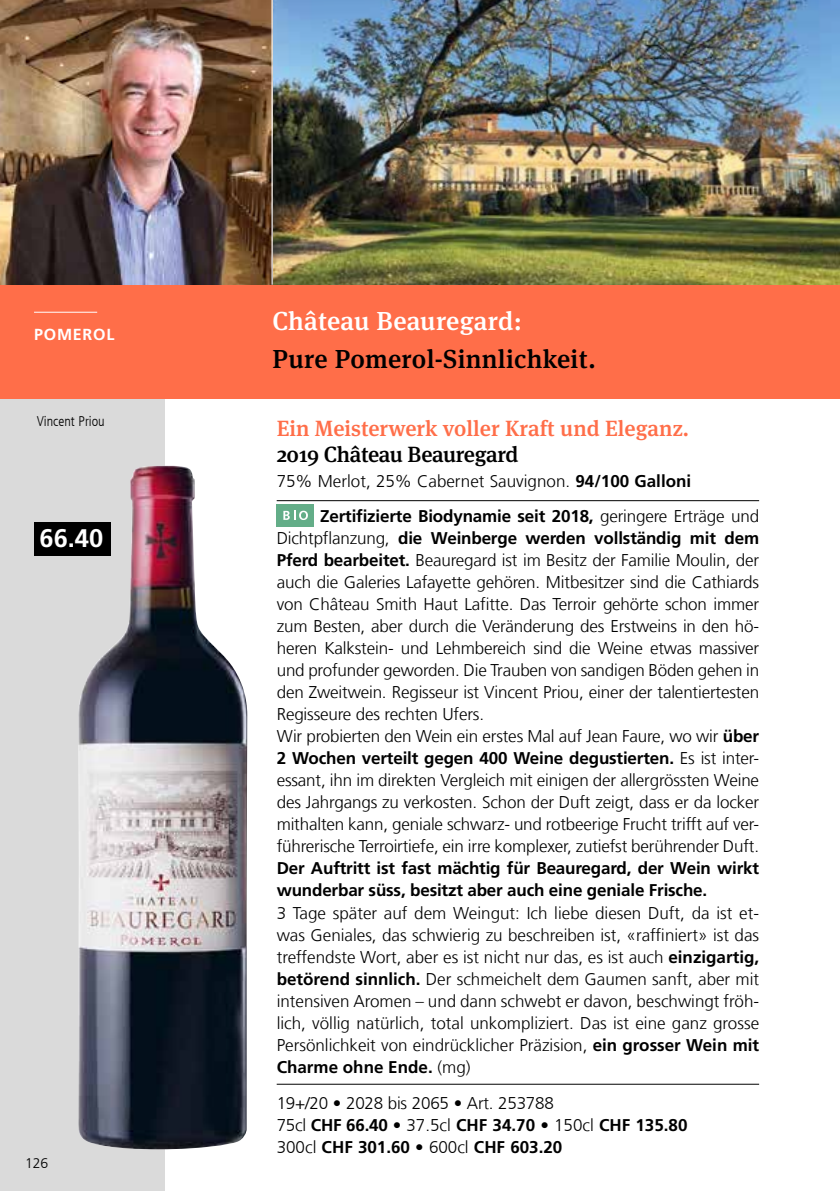
<style>
.page{position:relative;width:840px;height:1191px;background:#fff}
.page>*{position:absolute;margin:0;border:0;box-sizing:border-box;transform-origin:0 0}
.t1{font:500 26px "Meta Serif Pro";letter-spacing:.01em;color:#000}
.t2{font:500 26px "Meta Serif Pro";letter-spacing:.01em;color:#fff}
.t3{font:700 25.4px "Frutiger LT Com";color:#fff}
.t4{font:500 22px "Meta Serif Pro";color:#ff6e49}
.t5{font:500 22px "Meta Serif Pro";letter-spacing:-.015em;color:#000}
.t6{font:300 17px/22px "Frutiger LT Com";letter-spacing:-.01em;color:#000}
.t7{font:700 17px/22px "Frutiger LT Com";letter-spacing:-.01em;color:#000}
.t8{font:700 16px "Frutiger LT Com";letter-spacing:.05em;color:#fff}
.t9{font:300 condensed 14px "Frutiger LT Com";color:#000}
.t10{font:300 14px "Frutiger LT Com";color:#000}
.s1{font-weight:700}
</style>
<div class="page">
<img style="left:272px;top:0;width:567px;height:285px">
<img style="left:0;top:0;width:271px;height:285px">
<div style="left:0;top:340px;width:164px;height:851px;background:#dadada"></div>
<div style="left:0;top:285px;width:839px;height:113px;background:#ff6e49"></div>
<hr style="left:34px;top:312px;width:63px;height:1px;background:#fff">
<hr style="left:276px;top:500px;width:482px;height:1px;background:#000">
<hr style="left:276px;top:1083px;width:482px;height:1px;background:#000">
<div style="left:276px;top:504px;width:37px;height:22px;background:#63ad88"></div>
<svg style="left:283px;top:511px;width:25px;height:9px"></svg>
<div style="left:34px;top:522px;width:76px;height:33px;background:#000"></div>
<img style="left:78px;top:466px;width:169px;height:683px">
<p class="t8" style="left:34px;top:325px;width:82px">POMEROL</p>
<h1 class="t2" style="left:272px;top:301px;width:251px">Château Beauregard:</h1>
<h1 class="t1" style="left:272px;top:339px;width:324px">Pure Pomerol-Sinnlichkeit.</h1>
<p class="t9" style="left:37px;top:412px;width:69px">Vincent Priou</p>
<p class="t4" style="left:276px;top:412px;width:413px">Ein Meisterwerk voller Kraft und Eleganz.</p>
<p class="t5" style="left:276px;top:438px;width:243px">2019 Château Beauregard</p>
<p class="t6" style="left:320px;top:464px;width:440px;line-height:35px;text-indent:-43px">75% Merlot, 25% Cabernet Sauvignon. <span class="s1">94/100 Galloni<br>Zertifizierte Biodynamie seit 2018,</span> geringere Erträge und</p>
<p class="t6" style="left:276px;top:527px;width:483px">Dichtpflanzung, <span class="s1">die Weinberge werden vollständig mit dem Pferd bearbeitet.</span> Beauregard ist im Besitz der Familie Moulin, der auch die Galeries Lafayette gehören. Mitbesitzer sind die Cathiards von Château Smith Haut Lafitte. Das Terroir gehörte schon immer zum Besten, aber durch die Veränderung des Erstweins in den hö&shy;heren Kalkstein- und Lehmbereich sind die Weine etwas massiver und profunder geworden. Die Trauben von sandigen Böden gehen in den Zweitwein. Regisseur ist Vincent Priou, einer der talentiertesten Regisseure des rechten Ufers.<br>Wir probierten den Wein ein erstes Mal auf Jean Faure, wo wir <span class="s1">über 2 Wochen verteilt gegen 400 Weine degustierten.</span> Es ist inter&shy;essant, ihn im direkten Vergleich mit einigen der allergrössten Weine des Jahrgangs zu verkosten. Schon der Duft zeigt, dass er da locker mithalten kann, geniale schwarz- und rotbeerige Frucht trifft auf ver&shy;führerische Terroirtiefe, ein irre komplexer, zutiefst berührender Duft.</p>
<p class="t7" style="left:276px;top:857px;width:483px">Der Auftritt ist fast mächtig für Beauregard, der Wein wirkt wunderbar süss, besitzt aber auch eine geniale Frische.</p>
<p class="t6" style="left:276px;top:901px;width:483px;text-align:justify">3 Tage später auf dem Weingut: Ich liebe diesen Duft, da ist et&shy;was Geniales, das schwierig zu beschreiben ist, «raffiniert» ist das treffendste Wort, aber es ist nicht nur das, es ist auch <span class="s1">einzigartig, betörend sinnlich.</span> Der schmeichelt dem Gaumen sanft, aber mit intensiven Aromen – und dann schwebt er davon, beschwingt fröh&shy;lich, völlig natürlich, total unkompliziert. Das ist eine ganz grosse Persönlichkeit von eindrücklicher Präzision, <span class="s1">ein grosser Wein mit Charme ohne Ende.</span> (mg)</p>
<p class="t6" style="left:276px;top:1092px;width:412px">19+/20 • 2028 bis 2065 • Art. 253788<br>75cl <span class="s1">CHF 66.40</span> • 37.5cl <span class="s1">CHF 34.70</span> • 150cl <span class="s1">CHF 135.80<br></span>300cl <span class="s1">CHF 301.60</span> • 600cl <span class="s1">CHF 603.20</span></p>
<h2 class="t3" style="left:40px;top:523px;width:65px">66.40</h2>
<p class="t10" style="left:25px;top:1155px;width:25px">126</p>
</div>
